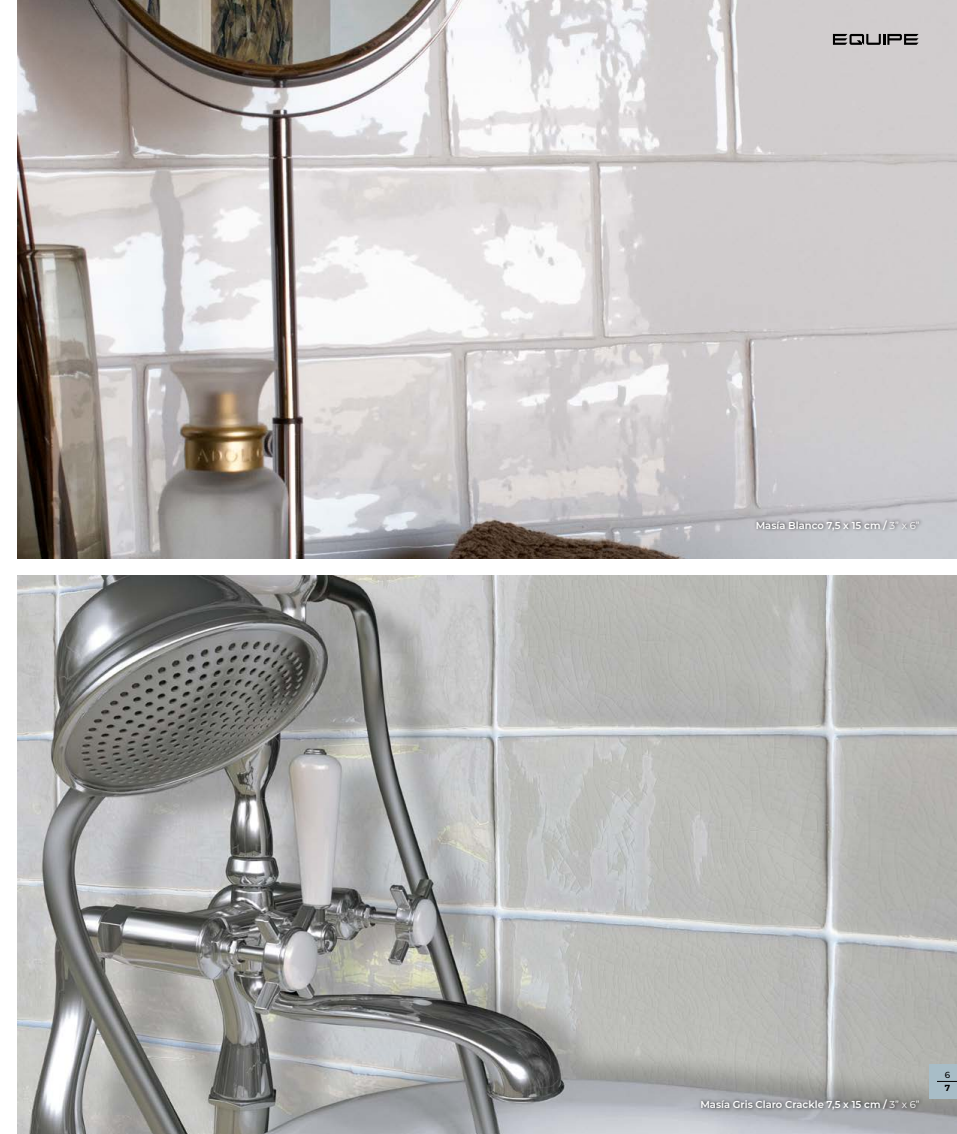
<style>
.page{position:relative;width:957px;height:1134px;background:#fff}
.page>*{position:absolute;margin:0;border:0;box-sizing:border-box;transform-origin:0 0}
.t1{font:600 10px "Montserrat";color:#fff}
.t2{font:700 8.75px "Montserrat";color:#000}
.t3{font:500 8.75px "Montserrat";color:#000}
.s1{font-weight:400}
</style>
<div class="page">
<img style="left:18px;top:576px;width:939px;height:558px">
<img style="left:18px;top:0;width:939px;height:558px">
<div style="left:697px;top:1096px;width:225px;height:17px;background:#000;opacity:.75"></div>
<div style="left:753px;top:516px;width:169px;height:18px;background:#000;opacity:.75"></div>
<div style="left:929px;top:1064px;width:28px;height:34px;background:#a8bdc7"></div>
<svg style="left:937px;top:1081px;width:20px;height:1px"></svg>
<svg style="left:833px;top:34px;width:85px;height:11px"></svg>
<p class="t1" style="left:755px;top:518px;width:165px">Masía Blanco 7,5 x 15 cm / <span class="s1">3” x 6”</span></p>
<p class="t1" style="left:700px;top:1097px;width:221px">Masía Gris Claro Crackle 7,5 x 15 cm / <span class="s1">3” x 6”</span></p>
<p class="t1" style="left:751px;top:1097px;width:166px">Masía Cream 7,5 x 30 cm / <span class="s1">3” x 12</span></p>
<p class="t3" style="left:945px;top:1068px;width:7px">6</p>
<p class="t2" style="left:945px;top:1082px;width:7px">7</p>
</div>
